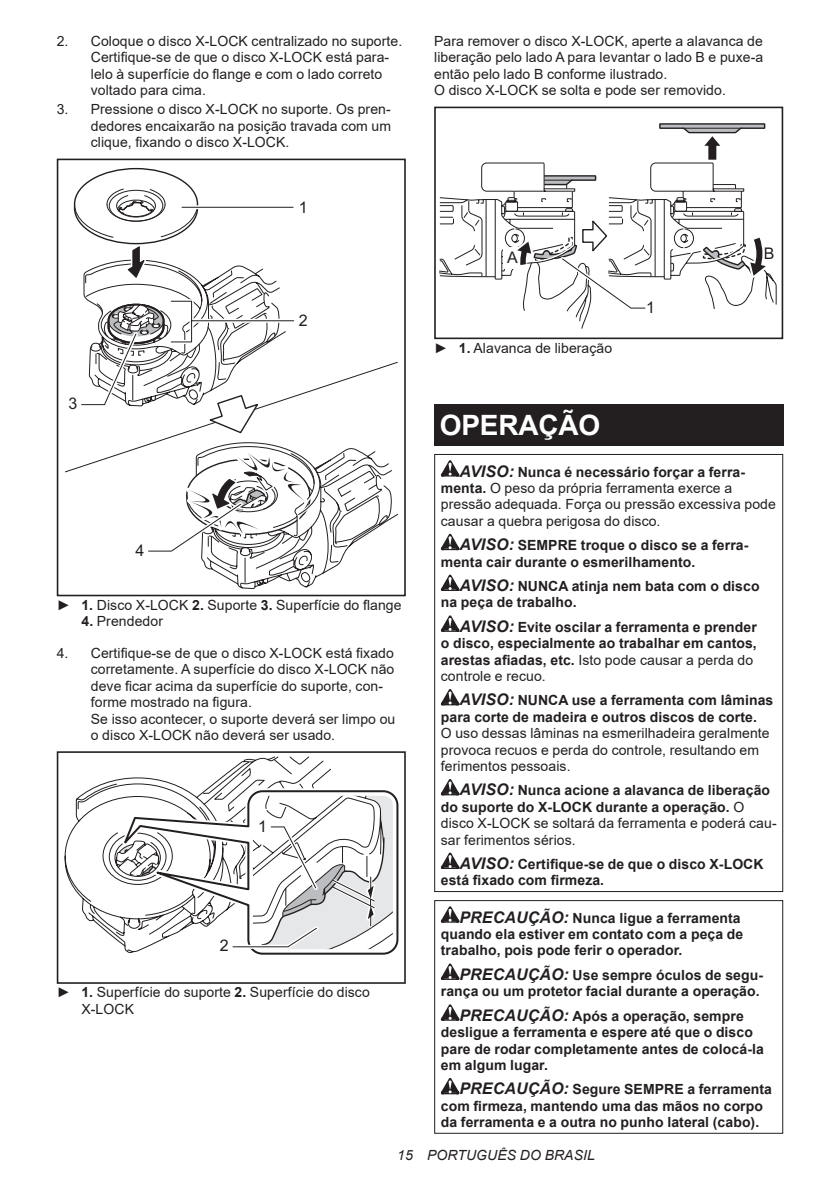
<style>
.page{position:relative;width:840px;height:1191px;background:#fff}
.page>*{position:absolute;margin:0;border:0;box-sizing:border-box;transform-origin:0 0}
.t1{font:700 28px "Arial";letter-spacing:-.01em;color:#fff}
.t2{font:16px "Arial";color:#231f20}
.t3{font:14px/16.4px "Arial";letter-spacing:.005em;color:#231f20}
.t4{font:700 14px/16.4px "Arial";letter-spacing:.005em;color:#231f20}
.t5{font:italic 14px "Arial";letter-spacing:.005em;color:#231f20}
.s1{font-weight:700}
.s2{font-weight:700;font-style:italic;font-size:16px}
.s3{font-style:italic;font-size:16px}
.s4{font-weight:400}
</style>
<div class="page">
<svg style="left:57px;top:167px;width:348px;height:429px"></svg>
<svg style="left:64px;top:756px;width:267px;height:162px"></svg>
<svg style="left:86px;top:785px;width:245px;height:157px"></svg>
<svg style="left:119px;top:789px;width:280px;height:166px"></svg>
<div style="left:57px;top:751px;width:348px;height:232px;border:2px solid #231f20"></div>
<svg style="left:229px;top:795px;width:163px;height:155px"></svg>
<div style="left:434px;top:107px;width:348px;height:232px;border:2px solid #231f20"></div>
<svg style="left:439px;top:123px;width:337px;height:206px"></svg>
<div style="left:434px;top:405px;width:348px;height:41px;background:#231f20"></div>
<svg style="left:440px;top:460px;width:19px;height:16px"></svg>
<svg style="left:440px;top:534px;width:19px;height:16px"></svg>
<svg style="left:440px;top:574px;width:19px;height:17px"></svg>
<svg style="left:440px;top:615px;width:19px;height:17px"></svg>
<svg style="left:440px;top:689px;width:19px;height:16px"></svg>
<svg style="left:440px;top:779px;width:19px;height:16px"></svg>
<svg style="left:440px;top:852px;width:19px;height:17px"></svg>
<div style="left:434px;top:454px;width:348px;height:438px;border:1px solid #231f20"></div>
<svg style="left:440px;top:906px;width:19px;height:16px"></svg>
<svg style="left:440px;top:963px;width:19px;height:17px"></svg>
<svg style="left:440px;top:1004px;width:19px;height:16px"></svg>
<svg style="left:440px;top:1078px;width:19px;height:16px"></svg>
<div style="left:434px;top:900px;width:348px;height:233px;border:1px solid #231f20"></div>
<p class="t3" style="left:91px;top:33px;width:313px;text-indent:-34px">2. Coloque o disco X-LOCK centralizado no suporte.<br>Certifique-se de que o disco X-LOCK está para&shy;lelo à superfície do flange e com o lado correto voltado para cima.</p>
<p class="t3" style="left:91px;top:101px;width:301px;text-align:justify;text-indent:-34px">3. Pressione o disco X-LOCK no suporte. Os pren&shy;dedores encaixarão na posição travada com um clique, fixando o disco X-LOCK.</p>
<p class="t2" style="left:299px;top:196px;width:10px">1</p>
<p class="t2" style="left:68px;top:393px;width:10px">3</p>
<p class="t2" style="left:135px;top:539px;width:10px">4</p>
<p class="t2" style="left:299px;top:310px;width:10px">2</p>
<p class="t3" style="left:57px;top:596px;width:346px">► <span class="s1">1.</span> Disco X-LOCK <span class="s1">2.</span> Suporte <span class="s1">3.</span> Superfície do flange</p>
<p class="t3" style="left:81px;top:613px;width:83px"><span class="s1">4.</span> Prendedor</p>
<p class="t3" style="left:91px;top:645px;width:306px;text-indent:-34px">4. Certifique-se de que o disco X-LOCK está fixado corretamente. A superfície do disco X-LOCK não deve ficar acima da superfície do suporte, con&shy;forme mostrado na figura.<br>Se isso acontecer, o suporte deverá ser limpo ou o disco X-LOCK não deverá ser usado.</p>
<p class="t2" style="left:258px;top:815px;width:10px">1</p>
<p class="t2" style="left:220px;top:935px;width:10px">2</p>
<p class="t3" style="left:81px;top:984px;width:290px;text-indent:-25px">► <span class="s1">1.</span> Superfície do suporte <span class="s1">2.</span> Superfície do disco<br>X-LOCK</p>
<p class="t3" style="left:434px;top:33px;width:330px">Para remover o disco X-LOCK, aperte a alavanca de liberação pelo lado A para levantar o lado B e puxe-a então pelo lado B conforme ilustrado.<br>O disco X-LOCK se solta e pode ser removido.</p>
<p class="t2" style="left:507px;top:247px;width:12px">A</p>
<p class="t2" style="left:763px;top:243px;width:12px">B</p>
<p class="t2" style="left:645px;top:297px;width:10px">1</p>
<p class="t3" style="left:434px;top:339px;width:179px">► <span class="s1">1.</span> Alavanca de liberação</p>
<h1 class="t1" style="left:439px;top:405px;width:162px">OPERAÇÃO</h1>
<p class="t3" style="left:440px;top:463px;width:336px;text-indent:19px"><span class="s2">AVISO:</span> <span class="s1">Nunca é necessário forçar a ferra&shy;menta.</span> O peso da própria ferramenta exerce a pressão adequada. Força ou pressão excessiva pode causar a quebra perigosa do disco.</p>
<p class="t4" style="left:440px;top:537px;width:309px;text-indent:19px"><span class="s3">AVISO:</span> SEMPRE troque o disco se a ferra&shy;menta cair durante o esmerilhamento.</p>
<p class="t4" style="left:440px;top:578px;width:320px;text-indent:19px"><span class="s3">AVISO:</span> NUNCA atinja nem bata com o disco na peça de trabalho.</p>
<p class="t4" style="left:440px;top:619px;width:317px;text-indent:19px"><span class="s3">AVISO:</span> Evite oscilar a ferramenta e prender o disco, especialmente ao trabalhar em cantos, arestas afiadas, etc. <span class="s4">Isto pode causar a perda do controle e recuo.</span></p>
<p class="t4" style="left:440px;top:692px;width:334px;text-indent:19px"><span class="s3">AVISO:</span> NUNCA use a ferramenta com lâminas para corte de madeira e outros discos de corte.</p>
<p class="t3" style="left:440px;top:725px;width:330px">O uso dessas lâminas na esmerilhadeira geralmente provoca recuos e perda do controle, resultando em ferimentos pessoais.</p>
<p class="t4" style="left:440px;top:782px;width:337px;text-indent:19px"><span class="s3">AVISO:</span> Nunca acione a alavanca de liberação do suporte do X-LOCK durante a operação. <span class="s4">O disco X-LOCK se soltará da ferramenta e poderá cau&shy;sar ferimentos sérios.</span></p>
<p class="t4" style="left:440px;top:856px;width:324px;text-indent:19px"><span class="s3">AVISO:</span> Certifique-se de que o disco X-LOCK está fixado com firmeza.</p>
<p class="t4" style="left:440px;top:909px;width:304px;text-indent:19px"><span class="s3">PRECAUÇÃO:</span> Nunca ligue a ferramenta quando ela estiver em contato com a peça de trabalho, pois pode ferir o operador.</p>
<p class="t4" style="left:440px;top:967px;width:323px;text-align:right"><span class="s3">PRECAUÇÃO:</span> Use sempre óculos de segu&shy;rança ou um protetor facial durante a operação.</p>
<p class="t4" style="left:440px;top:1007px;width:324px;text-indent:19px"><span class="s3">PRECAUÇÃO:</span> Após a operação, sempre desligue a ferramenta e espere até que o disco pare de rodar completamente antes de colocá-la em algum lugar.</p>
<p class="t4" style="left:440px;top:1081px;width:332px;text-indent:19px"><span class="s3">PRECAUÇÃO:</span> Segure SEMPRE a ferramenta com firmeza, mantendo uma das mãos no corpo da ferramenta e a outra no punho lateral (cabo).</p>
<p class="t5" style="left:397px;top:1146px;width:199px">15 PORTUGUÊS DO BRASIL</p>
</div>
